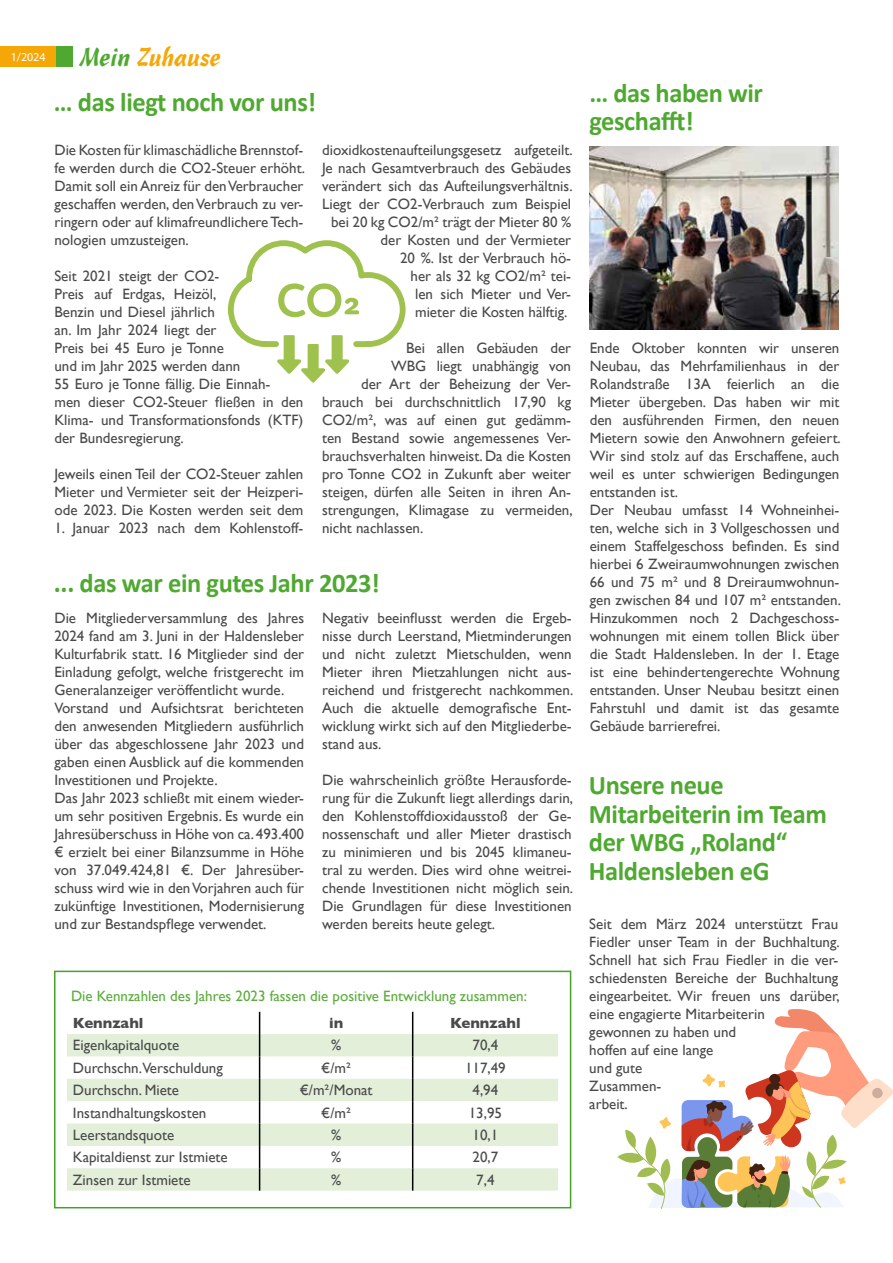
<style>
.page{position:relative;width:893px;height:1263px;background:#fff}
.page>*{position:absolute;margin:0;border:0;box-sizing:border-box;transform-origin:0 0}
.t1{font:700 27px/28.5px "Calibri";letter-spacing:-.015em;color:#4fa931}
.t2{font:27px "Chachacha Normal";color:#f6a708}
.t3{font:15px/18px "Gill Sans";color:#4a4a4c}
.t4{font:15px "Gill Sans";color:#5cad3c}
.t5{font:700 15px "Gill Sans";color:#4a4a4c}
.t6{font:12px "Myriad Pro";color:#fff}
.s1{color:#4fa931}
</style>
<div class="page">
<div style="left:0;top:46px;width:56px;height:20px;background:#f6a708"></div>
<div style="left:56px;top:46px;width:17px;height:20px;background:#4fa931"></div>
<svg style="left:67px;top:1034px;width:491px;height:156px;fill:#e3efd9"></svg>
<svg style="left:259px;top:1012px;width:1px;height:178px"></svg>
<svg style="left:412px;top:1012px;width:1px;height:178px"></svg>
<div style="left:54px;top:971px;width:517px;height:237px;border:2px solid #44a12b"></div>
<img style="left:589px;top:146px;width:250px;height:184px">
<svg style="left:227px;top:240px;width:179px;height:143px"></svg>
<svg style="left:617px;top:1009px;width:276px;height:200px"></svg>
<p class="t6" style="left:11px;top:49px;width:36px">1/2024</p>
<h1 class="t2" style="left:80px;top:42px;width:143px"><span class="s1">Mein</span> Zuhause</h1>
<h1 class="t1" style="left:54px;top:88px;width:264px">… das liegt noch vor uns!</h1>
<p class="t3" style="left:54px;top:141px;width:252px;text-align:justify">Die Kosten für klimaschädliche Brennstof&shy;fe werden durch die CO2-Steuer erhöht.<br>Damit soll ein Anreiz für den Verbraucher geschaffen werden, den Verbrauch zu ver&shy;ringern oder auf klimafreundlichere Tech&shy;nologien umzusteigen.</p>
<p class="t3" style="left:54px;top:267px;width:250px">Seit 2021 steigt der CO2-<br>Preis auf Erdgas, Heizöl,<br>Benzin und Diesel jährlich<br>an. Im Jahr 2024 liegt der<br>Preis bei 45 Euro je Tonne<br>und im Jahr 2025 werden dann<br>55 Euro je Tonne fällig. Die Einnah-<br>men dieser CO2-Steuer fließen in den<br>Klima- und Transformationsfonds (KTF) der Bundesregierung.</p>
<p class="t3" style="left:54px;top:465px;width:251px;text-align:justify">Jeweils einen Teil der CO2-Steuer zahlen Mieter und Vermieter seit der Heizperi&shy;ode 2023. Die Kosten werden seit dem</p>
<p class="t3" style="left:54px;top:519px;width:251px">1. Januar 2023 nach dem Kohlenstoff-</p>
<p class="t3" style="left:322px;top:141px;width:252px">dioxidkostenaufteilungsgesetz aufgeteilt.</p>
<p class="t3" style="left:322px;top:159px;width:251px">Je nach Gesamtverbrauch des Gebäudes</p>
<p class="t3" style="left:322px;top:177px;width:252px">verändert sich das Aufteilungsverhältnis.</p>
<p class="t3" style="left:322px;top:195px;width:250px">Liegt der CO2-Verbrauch zum Beispiel</p>
<p class="t3" style="left:331px;top:213px;width:242px">bei 20 kg CO2/m² trägt der Mieter 80 %</p>
<p class="t3" style="left:381px;top:231px;width:192px">der Kosten und der Vermieter</p>
<p class="t3" style="left:400px;top:249px;width:173px">20 %. Ist der Verbrauch hö-</p>
<p class="t3" style="left:411px;top:267px;width:162px">her als 32 kg CO2/m² tei-</p>
<p class="t3" style="left:415px;top:285px;width:158px">len sich Mieter und Ver-</p>
<p class="t3" style="left:415px;top:303px;width:154px">mieter die Kosten hälftig.</p>
<p class="t3" style="left:406px;top:339px;width:167px">Bei allen Gebäuden der</p>
<p class="t3" style="left:391px;top:357px;width:181px">WBG liegt unabhängig von</p>
<p class="t3" style="left:361px;top:375px;width:211px">der Art der Beheizung der Ver-</p>
<p class="t3" style="left:322px;top:393px;width:250px">brauch bei durchschnittlich 17,90 kg</p>
<p class="t3" style="left:322px;top:411px;width:251px">CO2/m², was auf einen gut gedämm-</p>
<p class="t3" style="left:322px;top:429px;width:251px">ten Bestand sowie angemessenes Ver-</p>
<p class="t3" style="left:322px;top:447px;width:250px">brauchsverhalten hinweist. Da die Kosten</p>
<p class="t3" style="left:322px;top:465px;width:251px">pro Tonne CO2 in Zukunft aber weiter</p>
<p class="t3" style="left:322px;top:483px;width:251px">steigen, dürfen alle Seiten in ihren An-</p>
<p class="t3" style="left:322px;top:501px;width:252px">strengungen, Klimagase zu vermeiden,</p>
<p class="t3" style="left:322px;top:519px;width:103px">nicht nachlassen.</p>
<h1 class="t1" style="left:54px;top:569px;width:327px">... das war ein gutes Jahr 2023!</h1>
<p class="t3" style="left:54px;top:609px;width:251px">Die Mitgliederversammlung des Jahres 2024 fand am 3. Juni in der Haldensleber Kulturfabrik statt. 16 Mitglieder sind der Einladung gefolgt, welche fristgerecht im Generalanzeiger veröffentlicht wurde.<br>Vorstand und Aufsichtsrat berichteten den anwesenden Mitgliedern ausführlich über das abgeschlossene Jahr 2023 und gaben einen Ausblick auf die kommenden Investitionen und Projekte.<br>Das Jahr 2023 schließt mit einem wieder&shy;um sehr positiven Ergebnis. Es wurde ein Jahresüberschuss in Höhe von ca. 493.400 € erzielt bei einer Bilanzsumme in Höhe von 37.049.424,81 €. Der Jahresüber&shy;schuss wird wie in den Vorjahren auch für zukünftige Investitionen, Modernisierung und zur Bestandspflege verwendet.</p>
<p class="t3" style="left:322px;top:609px;width:253px;text-align:justify">Negativ beeinflusst werden die Ergeb&shy;nisse durch Leerstand, Mietminderungen und nicht zuletzt Mietschulden, wenn Mieter ihren Mietzahlungen nicht aus&shy;reichend und fristgerecht nachkommen.<br>Auch die aktuelle demografische Ent&shy;wicklung wirkt sich auf den Mitgliederbe&shy;stand aus.</p>
<p class="t3" style="left:322px;top:771px;width:253px;text-align:justify">Die wahrscheinlich größte Herausforde&shy;rung für die Zukunft liegt allerdings darin, den Kohlenstoffdioxidausstoß der Ge&shy;nossenschaft und aller Mieter drastisch zu minimieren und bis 2045 klimaneu&shy;tral zu werden. Dies wird ohne weitrei&shy;chende Investitionen nicht möglich sein.<br>Die Grundlagen für diese Investitionen werden bereits heute gelegt.</p>
<p class="t4" style="left:71px;top:987px;width:457px">Die Kennzahlen des Jahres 2023 fassen die positive Entwicklung zusammen:</p>
<p class="t5" style="left:73px;top:1014px;width:72px">Kennzahl</p>
<p class="t5" style="left:329px;top:1014px;width:16px">in</p>
<p class="t5" style="left:450px;top:1014px;width:72px">Kennzahl</p>
<p class="t3" style="left:73px;top:1036px;width:108px">Eigenkapitalquote</p>
<p class="t3" style="left:331px;top:1036px;width:12px">%</p>
<p class="t3" style="left:472px;top:1036px;width:27px">70,4</p>
<p class="t3" style="left:73px;top:1058px;width:151px">Durchschn.Verschuldung</p>
<p class="t3" style="left:321px;top:1058px;width:31px">€/m²</p>
<p class="t3" style="left:465px;top:1058px;width:42px">117,49</p>
<p class="t3" style="left:73px;top:1081px;width:108px">Durchschn. Miete</p>
<p class="t3" style="left:300px;top:1081px;width:74px">€/m²/Monat</p>
<p class="t3" style="left:472px;top:1081px;width:27px">4,94</p>
<p class="t3" style="left:73px;top:1103px;width:135px">Instandhaltungskosten</p>
<p class="t3" style="left:321px;top:1103px;width:31px">€/m²</p>
<p class="t3" style="left:469px;top:1103px;width:35px">13,95</p>
<p class="t3" style="left:73px;top:1126px;width:103px">Leerstandsquote</p>
<p class="t3" style="left:331px;top:1126px;width:12px">%</p>
<p class="t3" style="left:472px;top:1126px;width:27px">10,1</p>
<p class="t3" style="left:73px;top:1148px;width:156px">Kapitaldienst zur Istmiete</p>
<p class="t3" style="left:331px;top:1148px;width:12px">%</p>
<p class="t3" style="left:472px;top:1148px;width:27px">20,7</p>
<p class="t3" style="left:73px;top:1170px;width:119px">Zinsen zur Istmiete</p>
<p class="t3" style="left:331px;top:1170px;width:12px">%</p>
<p class="t3" style="left:476px;top:1170px;width:20px">7,4</p>
<h1 class="t1" style="left:589px;top:78px;width:175px">… das haben wir geschafft!</h1>
<p class="t3" style="left:590px;top:339px;width:253px">Ende Oktober konnten wir unseren Neubau, das Mehrfamilienhaus in der Rolandstraße 13A feierlich an die Mieter übergeben. Das haben wir mit den ausführenden Firmen, den neuen Mietern sowie den Anwohnern gefeiert.<br>Wir sind stolz auf das Erschaffene, auch weil es unter schwierigen Bedingungen entstanden ist.<br>Der Neubau umfasst 14 Wohneinhei&shy;ten, welche sich in 3 Vollgeschossen und einem Staffelgeschoss befinden. Es sind hierbei 6 Zweiraumwohnungen zwischen 66 und 75 m² und 8 Dreiraumwohnun&shy;gen zwischen 84 und 107 m² entstanden.<br>Hinzukommen noch 2 Dachgeschoss&shy;wohnungen mit einem tollen Blick über die Stadt Haldensleben. In der 1. Etage ist eine behindertengerechte Wohnung entstanden. Unser Neubau besitzt einen Fahrstuhl und damit ist das gesamte Gebäude barrierefrei.</p>
<h1 class="t1" style="left:589px;top:771px;width:240px">Unsere neue<br>Mitarbeiterin im Team der WBG „Roland“<br>Haldensleben eG</h1>
<p class="t3" style="left:589px;top:915px;width:252px">Seit dem März 2024 unterstützt Frau<br>Fiedler unser Team in der Buchhaltung.<br>Schnell hat sich Frau Fiedler in die ver&shy;schiedensten Bereiche der Buchhaltung eingearbeitet. Wir freuen uns darüber, eine engagierte Mitarbeiterin<br>gewonnen zu haben und<br>hoffen auf eine lange<br>und gute<br>Zusammen-<br>arbeit.</p>
</div>
